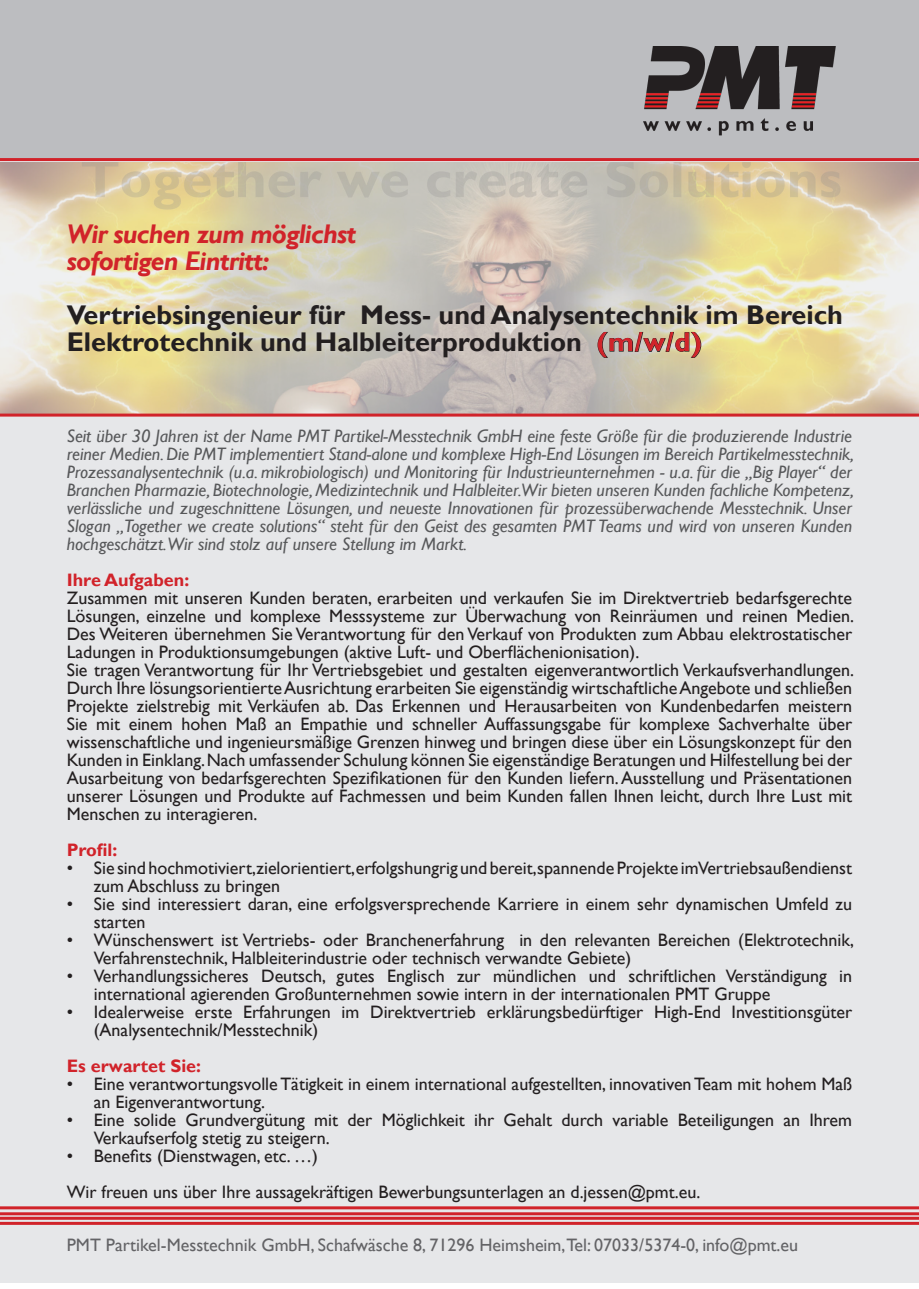
<style>
.page{position:relative;width:919px;height:1289px;background:#fff}
.page>*{position:absolute;margin:0;border:0;box-sizing:border-box;transform-origin:0 0}
.t1{font:700 27px/27px "Gill Sans";color:#231f20}
.t2{font:italic 700 27px "Gill Sans";letter-spacing:-.03em;color:#d1232a}
.t3{font:18px/18px "Gill Sans";color:#231f20}
.t4{font:italic 18px/18px "Gill Sans";color:#57585a;text-align:justify}
.t5{font:18px "Gill Sans";color:#636366}
.t6{font:700 18px "Gill Sans";color:#d1232a}
.s1{color:#d1232a}
</style>
<div class="page">
<div style="left:0;top:145px;width:918px;height:1138px;background:#e6e7e9"></div>
<div style="left:0;top:0;width:918px;height:159px;background:#bcbdc0"></div>
<img style="left:643px;top:47px;width:192px;height:89px">
<hr style="left:0;top:158px;width:918px;height:3px;background:#d1232a">
<img style="left:0;top:162px;width:918px;height:251px">
<svg style="left:597px;top:331px;width:104px;height:27px;background:#b1ab96"></svg>
<hr style="left:0;top:413px;width:918px;height:3px;background:#d1232a">
<hr style="left:0;top:1206px;width:918px;height:3px;background:#d1232a">
<hr style="left:0;top:1212px;width:918px;height:3px;background:#d1232a">
<hr style="left:0;top:1216px;width:918px;height:3px;background:#d1232a">
<hr style="left:0;top:1221px;width:918px;height:3px;background:#d1232a">
<p class="t2" style="left:67px;top:218px;width:291px">Wir suchen zum möglichst</p>
<p class="t2" style="left:67px;top:245px;width:204px">sofortigen Eintritt:</p>
<p class="t1" style="left:67px;top:302px;width:777px">Vertriebsingenieur für Mess- und Analysentechnik im Bereich<br>Elektrotechnik und Halbleiterproduktion <span class="s1">(m/w/d)</span></p>
<p class="t4" style="left:67px;top:427px;width:788px">Seit über 30 Jahren ist der Name PMT Partikel-Messtechnik GmbH eine feste Größe für die produzierende Industrie reiner Medien. Die PMT implementiert Stand-alone und komplexe High-End Lösungen im Bereich Partikelmesstechnik, Prozessanalysentechnik (u.a. mikrobiologisch) und Monitoring für Industrieunternehmen - u.a. für die „Big Player“ der Branchen Pharmazie, Biotechnologie, Medizintechnik und Halbleiter.Wir bieten unseren Kunden fachliche Kompetenz, verlässliche und zugeschnittene Lösungen, und neueste Innovationen für prozessüberwachende Messtechnik. Unser Slogan „Together we create solutions“ steht für den Geist des gesamten PMT Teams und wird von unseren Kunden hochgeschätzt.Wir sind stolz auf unsere Stellung im Markt.</p>
<p class="t6" style="left:67px;top:569px;width:124px">Ihre Aufgaben:</p>
<p class="t3" style="left:67px;top:589px;width:788px;text-align:justify">Zusammen mit unseren Kunden beraten, erarbeiten und verkaufen Sie im Direktvertrieb bedarfsgerechte Lösungen, einzelne und komplexe Messsysteme zur Überwachung von Reinräumen und reinen Medien.<br>Des Weiteren übernehmen Sie Verantwortung für den Verkauf von Produkten zum Abbau elektrostatischer Ladungen in Produktionsumgebungen (aktive Luft- und Oberflächenionisation).</p>
<p class="t3" style="left:67px;top:661px;width:788px;text-align:justify">Sie tragen Verantwortung für Ihr Vertriebsgebiet und gestalten eigenverantwortlich Verkaufsverhandlungen.<br>Durch Ihre lösungsorientierte Ausrichtung erarbeiten Sie eigenständig wirtschaftliche Angebote und schließen Projekte zielstrebig mit Verkäufen ab. Das Erkennen und Herausarbeiten von Kundenbedarfen meistern Sie mit einem hohen Maß an Empathie und schneller Auffassungsgabe für komplexe Sachverhalte über wissenschaftliche und ingenieursmäßige Grenzen hinweg und bringen diese über ein Lösungskonzept für den Kunden in Einklang. Nach umfassender Schulung können Sie eigenständige Beratungen und Hilfestellung bei der Ausarbeitung von bedarfsgerechten Spezifikationen für den Kunden liefern. Ausstellung und Präsentationen unserer Lösungen und Produkte auf Fachmessen und beim Kunden fallen Ihnen leicht, durch Ihre Lust mit Menschen zu interagieren.</p>
<p class="t6" style="left:67px;top:839px;width:52px">Profil:</p>
<p class="t3" style="left:94px;top:859px;width:759px;text-indent:-27px">• Sie sind hochmotiviert,zielorientiert,erfolgshungrig und bereit,spannende Projekte im Vertriebsaußendienst zum Abschluss zu bringen</p>
<p class="t3" style="left:94px;top:895px;width:759px;text-indent:-27px">• Sie sind interessiert daran, eine erfolgsversprechende Karriere in einem sehr dynamischen Umfeld zu starten</p>
<p class="t3" style="left:94px;top:931px;width:761px;text-indent:-27px">• Wünschenswert ist Vertriebs- oder Branchenerfahrung in den relevanten Bereichen (Elektrotechnik,<br>Verfahrenstechnik, Halbleiterindustrie oder technisch verwandte Gebiete)</p>
<p class="t3" style="left:94px;top:967px;width:759px;text-indent:-27px">• Verhandlungssicheres Deutsch, gutes Englisch zur mündlichen und schriftlichen Verständigung in international agierenden Großunternehmen sowie intern in der internationalen PMT Gruppe</p>
<p class="t3" style="left:94px;top:1003px;width:759px;text-indent:-27px">• Idealerweise erste Erfahrungen im Direktvertrieb erklärungsbedürftiger High-End Investitionsgüter (Analysentechnik/Messtechnik)</p>
<p class="t6" style="left:67px;top:1055px;width:136px">Es erwartet Sie:</p>
<p class="t3" style="left:94px;top:1075px;width:759px;text-indent:-27px">• Eine verantwortungsvolle Tätigkeit in einem international aufgestellten, innovativen Team mit hohem Maß an Eigenverantwortung.</p>
<p class="t3" style="left:94px;top:1111px;width:759px;text-indent:-27px">• Eine solide Grundvergütung mit der Möglichkeit ihr Gehalt durch variable Beteiligungen an Ihrem<br>Verkaufserfolg stetig zu steigern.</p>
<p class="t3" style="left:67px;top:1147px;width:253px">• Benefits (Dienstwagen, etc. …)</p>
<p class="t3" style="left:67px;top:1183px;width:635px">Wir freuen uns über Ihre aussagekräftigen Bewerbungsunterlagen an d.jessen@pmt.eu.</p>
<p class="t5" style="left:67px;top:1234px;width:732px">PMT Partikel-Messtechnik GmbH, Schafwäsche 8, 71296 Heimsheim,Tel: 07033/5374-0, info@pmt.eu</p>
</div>
